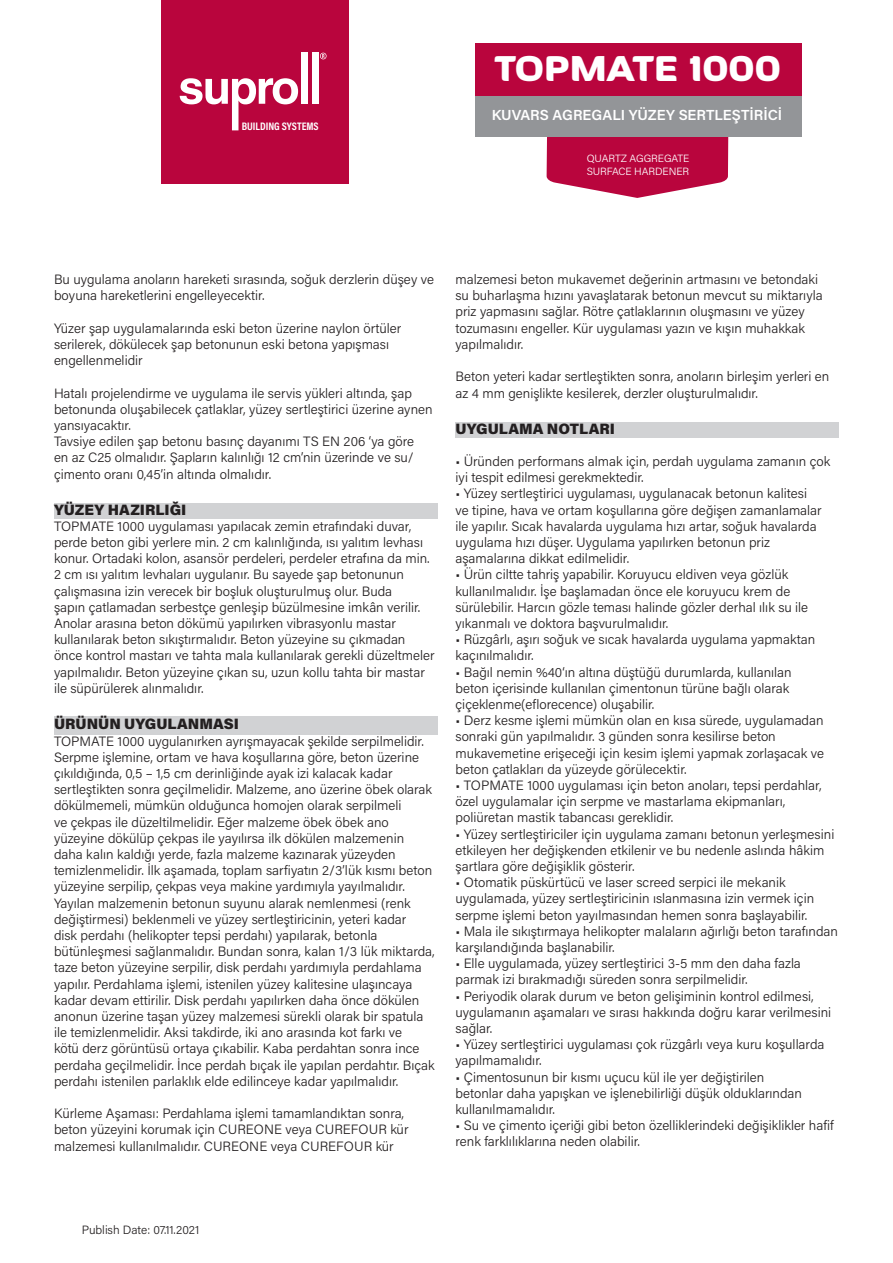
<style>
.page{position:relative;width:893px;height:1263px;background:#fff}
.page>*{position:absolute;margin:0;border:0;box-sizing:border-box;transform-origin:0 0}
.t1{font:800 40.5px "September";color:#fff}
.t2{font:900 15px "Acumin Pro";color:#231f20}
.t3{font:600 14.55px "Acumin Pro";color:#fff}
.t4{font:300 13.5px/16.2px "Acumin Pro";color:#231f20}
.t5{font:300 12px "Acumin Pro";letter-spacing:-.005em;color:#231f20}
.t6{font:700 10.95px "Acumin Pro Cond";color:#fff}
.t7{font:300 10.5px "Acumin Pro";letter-spacing:-.01em;color:#fff}
</style>
<div class="page">
<div style="left:162px;top:0;width:187px;height:183px;background:#b9053d"></div>
<svg style="left:180px;top:78px;width:118px;height:52px"></svg>
<svg style="left:320px;top:53px;width:7px;height:6px"></svg>
<div style="left:301px;top:53px;width:7px;height:51px;background:#fff"></div>
<div style="left:312px;top:53px;width:7px;height:51px;background:#fff"></div>
<div style="left:54px;top:503px;width:383px;height:15px;background:#d1d2d4"></div>
<div style="left:54px;top:716px;width:383px;height:18px;background:#d1d2d4"></div>
<div style="left:455px;top:422px;width:384px;height:15px;background:#d1d2d4"></div>
<svg style="left:547px;top:137px;width:181px;height:61px;background:#c22858"></svg>
<div style="left:475px;top:43px;width:326px;height:54px;background:#b9053d"></div>
<div style="left:475px;top:97px;width:326px;height:40px;background:#939598"></div>
<p class="t6" style="left:242px;top:119px;width:78px">BUILDING SYSTEMS</p>
<p class="t1" style="left:494px;top:42px;width:288px">TOPMATE 1000</p>
<p class="t3" style="left:492px;top:105px;width:292px">KUVARS AGREGALI YÜZEY SERTLEŞTİRİCİ</p>
<p class="t7" style="left:587px;top:151px;width:104px">QUARTZ AGGREGATE</p>
<p class="t7" style="left:587px;top:164px;width:104px">SURFACE HARDENER</p>
<p class="t4" style="left:54px;top:271px;width:382px">Bu uygulama anoların hareketi sırasında, soğuk derzlerin düşey ve boyuna hareketlerini engelleyecektir.</p>
<p class="t4" style="left:54px;top:319px;width:349px">Yüzer şap uygulamalarında eski beton üzerine naylon örtüler serilerek, dökülecek şap betonunun eski betona yapışması engellenmelidir</p>
<p class="t4" style="left:54px;top:384px;width:380px">Hatalı projelendirme ve uygulama ile servis yükleri altında, şap betonunda oluşabilecek çatlaklar, yüzey sertleştirici üzerine aynen yansıyacaktır.<br>Tavsiye edilen şap betonu basınç dayanımı TS EN 206 ‘ya göre<br>en az C25 olmalıdır. Şapların kalınlığı 12 cm’nin üzerinde ve su/ çimento oranı 0,45’in altında olmalıdır.</p>
<p class="t2" style="left:54px;top:499px;width:134px">YÜZEY HAZIRLIĞI</p>
<p class="t4" style="left:54px;top:517px;width:382px">TOPMATE 1000 uygulaması yapılacak zemin etrafındaki duvar, perde beton gibi yerlere min. 2 cm kalınlığında, ısı yalıtım levhası konur. Ortadaki kolon, asansör perdeleri, perdeler etrafına da min.<br>2 cm ısı yalıtım levhaları uygulanır. Bu sayede şap betonunun çalışmasına izin verecek bir boşluk oluşturulmuş olur. Buda<br>şapın çatlamadan serbestçe genleşip büzülmesine imkân verilir.<br>Anolar arasına beton dökümü yapılırken vibrasyonlu mastar kullanılarak beton sıkıştırmalıdır. Beton yüzeyine su çıkmadan önce kontrol mastarı ve tahta mala kullanılarak gerekli düzeltmeler yapılmalıdır. Beton yüzeyine çıkan su, uzun kollu tahta bir mastar ile süpürülerek alınmalıdır.</p>
<p class="t2" style="left:54px;top:713px;width:186px">ÜRÜNÜN UYGULANMASI</p>
<p class="t4" style="left:54px;top:732px;width:382px">TOPMATE 1000 uygulanırken ayrışmayacak şekilde serpilmelidir.<br>Serpme işlemine, ortam ve hava koşullarına göre, beton üzerine çıkıldığında, 0,5 – 1,5 cm derinliğinde ayak izi kalacak kadar sertleştikten sonra geçilmelidir. Malzeme, ano üzerine öbek olarak dökülmemeli, mümkün olduğunca homojen olarak serpilmeli<br>ve çekpas ile düzeltilmelidir. Eğer malzeme öbek öbek ano yüzeyine dökülüp çekpas ile yayılırsa ilk dökülen malzemenin daha kalın kaldığı yerde, fazla malzeme kazınarak yüzeyden temizlenmelidir. İlk aşamada, toplam sarfiyatın 2/3’lük kısmı beton yüzeyine serpilip, çekpas veya makine yardımıyla yayılmalıdır.<br>Yayılan malzemenin betonun suyunu alarak nemlenmesi (renk değiştirmesi) beklenmeli ve yüzey sertleştiricinin, yeteri kadar<br>disk perdahı (helikopter tepsi perdahı) yapılarak, betonla bütünleşmesi sağlanmalıdır. Bundan sonra, kalan 1/3 lük miktarda, taze beton yüzeyine serpilir, disk perdahı yardımıyla perdahlama yapılır. Perdahlama işlemi, istenilen yüzey kalitesine ulaşıncaya kadar devam ettirilir. Disk perdahı yapılırken daha önce dökülen anonun üzerine taşan yüzey malzemesi sürekli olarak bir spatula ile temizlenmelidir. Aksi takdirde, iki ano arasında kot farkı ve<br>kötü derz görüntüsü ortaya çıkabilir. Kaba perdahtan sonra ince perdaha geçilmelidir. İnce perdah bıçak ile yapılan perdahtır. Bıçak perdahı istenilen parlaklık elde edilinceye kadar yapılmalıdır.</p>
<p class="t4" style="left:54px;top:1105px;width:356px">Kürleme Aşaması: Perdahlama işlemi tamamlandıktan sonra, beton yüzeyini korumak için CUREONE veya CUREFOUR kür malzemesi kullanılmalıdır. CUREONE veya CUREFOUR kür</p>
<p class="t4" style="left:455px;top:271px;width:369px">malzemesi beton mukavemet değerinin artmasını ve betondaki su buharlaşma hızını yavaşlatarak betonun mevcut su miktarıyla priz yapmasını sağlar. Rötre çatlaklarının oluşmasını ve yüzey tozumasını engeller. Kür uygulaması yazın ve kışın muhakkak yapılmalıdır.</p>
<p class="t4" style="left:455px;top:368px;width:375px">Beton yeteri kadar sertleştikten sonra, anoların birleşim yerleri en az 4 mm genişlikte kesilerek, derzler oluşturulmalıdır.</p>
<p class="t2" style="left:455px;top:418px;width:161px">UYGULAMA NOTLARI</p>
<p class="t4" style="left:455px;top:453px;width:376px">• Üründen performans almak için, perdah uygulama zamanın çok iyi tespit edilmesi gerekmektedir.</p>
<p class="t4" style="left:455px;top:485px;width:368px">• Yüzey sertleştirici uygulaması, uygulanacak betonun kalitesi ve tipine, hava ve ortam koşullarına göre değişen zamanlamalar ile yapılır. Sıcak havalarda uygulama hızı artar, soğuk havalarda uygulama hızı düşer. Uygulama yapılırken betonun priz aşamalarına dikkat edilmelidir.</p>
<p class="t4" style="left:455px;top:566px;width:354px">• Ürün ciltte tahriş yapabilir. Koruyucu eldiven veya gözlük kullanılmalıdır. İşe başlamadan önce ele koruyucu krem de sürülebilir. Harcın gözle teması halinde gözler derhal ılık su ile yıkanmalı ve doktora başvurulmalıdır.</p>
<p class="t4" style="left:455px;top:631px;width:361px">• Rüzgârlı, aşırı soğuk ve sıcak havalarda uygulama yapmaktan kaçınılmalıdır.</p>
<p class="t4" style="left:455px;top:663px;width:338px">• Bağıl nemin %40‘ın altına düştüğü durumlarda, kullanılan beton içerisinde kullanılan çimentonun türüne bağlı olarak çiçeklenme(eflorecence) oluşabilir.</p>
<p class="t4" style="left:455px;top:712px;width:370px">• Derz kesme işlemi mümkün olan en kısa sürede, uygulamadan sonraki gün yapılmalıdır. 3 günden sonra kesilirse beton mukavemetine erişeceği için kesim işlemi yapmak zorlaşacak ve beton çatlakları da yüzeyde görülecektir.</p>
<p class="t4" style="left:455px;top:777px;width:368px">• TOPMATE 1000 uygulaması için beton anoları, tepsi perdahlar, özel uygulamalar için serpme ve mastarlama ekipmanları, poliüretan mastik tabancası gereklidir.</p>
<p class="t4" style="left:455px;top:825px;width:380px">• Yüzey sertleştiriciler için uygulama zamanı betonun yerleşmesini etkileyen her değişkenden etkilenir ve bu nedenle aslında hâkim şartlara göre değişiklik gösterir.</p>
<p class="t4" style="left:455px;top:874px;width:360px">• Otomatik püskürtücü ve laser screed serpici ile mekanik uygulamada, yüzey sertleştiricinin ıslanmasına izin vermek için serpme işlemi beton yayılmasından hemen sonra başlayabilir.</p>
<p class="t4" style="left:455px;top:922px;width:384px">• Mala ile sıkıştırmaya helikopter malaların ağırlığı beton tarafından karşılandığında başlanabilir.</p>
<p class="t4" style="left:455px;top:955px;width:347px">• Elle uygulamada, yüzey sertleştirici 3-5 mm den daha fazla parmak izi bırakmadığı süreden sonra serpilmelidir.</p>
<p class="t4" style="left:455px;top:987px;width:377px">• Periyodik olarak durum ve beton gelişiminin kontrol edilmesi, uygulamanın aşamaları ve sırası hakkında doğru karar verilmesini sağlar.</p>
<p class="t4" style="left:455px;top:1036px;width:370px">• Yüzey sertleştirici uygulaması çok rüzgârlı veya kuru koşullarda yapılmamalıdır.</p>
<p class="t4" style="left:455px;top:1068px;width:348px">• Çimentosunun bir kısmı uçucu kül ile yer değiştirilen betonlar daha yapışkan ve işlenebilirliği düşük olduklarından kullanılmamalıdır.</p>
<p class="t4" style="left:455px;top:1117px;width:380px">• Su ve çimento içeriği gibi beton özelliklerindeki değişiklikler hafif renk farklılıklarına neden olabilir.</p>
<p class="t5" style="left:82px;top:1221px;width:119px">Publish Date: 07.11.2021</p>
</div>
